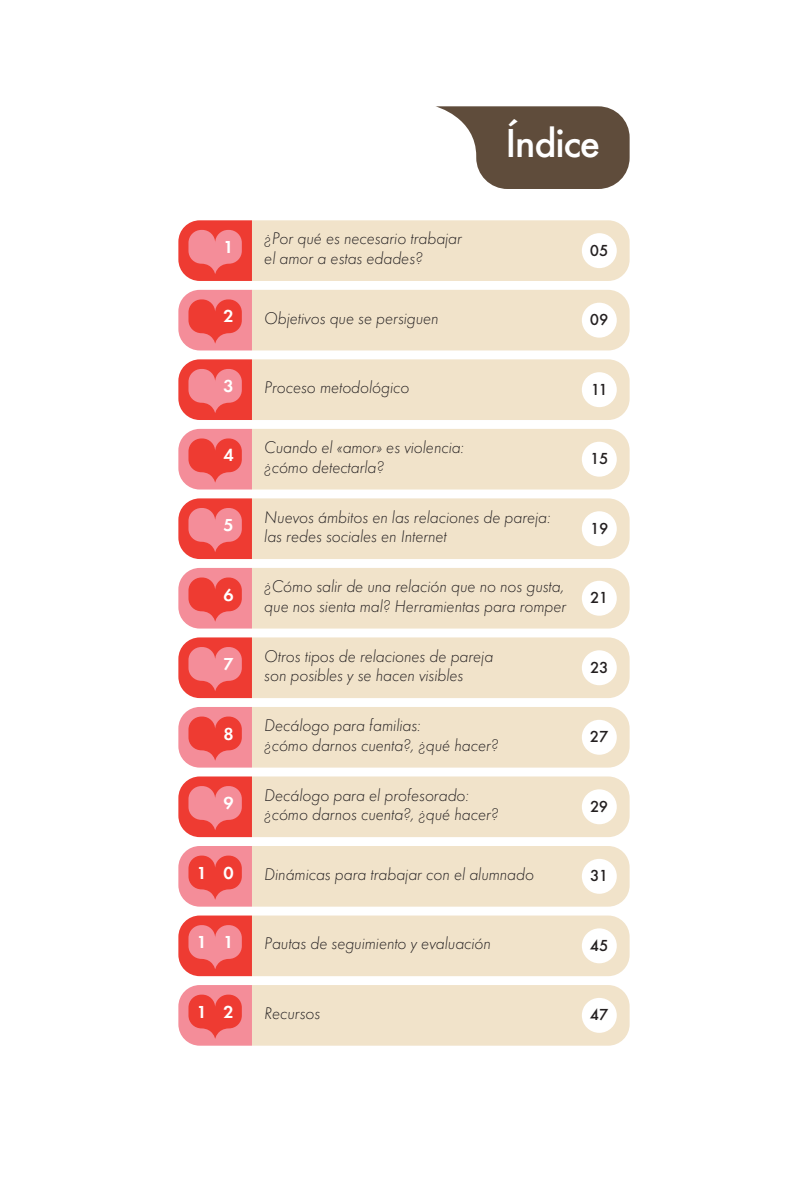
<style>
.page{position:relative;width:808px;height:1191px;background:#fff}
.page>*{position:absolute;margin:0;border:0;box-sizing:border-box;transform-origin:0 0}
.t1{font:500 42px "Futura T";letter-spacing:-.03em;color:#fff}
.t2{font:600 18px "Futura T";color:#fff}
.t3{font:italic 300 17.55px/19.6px "Futura T";letter-spacing:-.01em;color:#231f20}
.t4{font:500 16.65px "Futura T";letter-spacing:-.03em;color:#231f20}
</style>
<div class="page">
<svg style="left:436px;top:106px;width:194px;height:83px"></svg>
<svg style="left:178px;top:985px;width:452px;height:60px;background:#f1d0bc"></svg>
<div style="left:582px;top:998px;width:35px;height:34px;background:#fff;border-radius:50%"></div>
<svg style="left:178px;top:915px;width:452px;height:61px;background:#f1cdb9"></svg>
<div style="left:582px;top:928px;width:35px;height:35px;background:#fff;border-radius:50%"></div>
<svg style="left:178px;top:846px;width:452px;height:60px;background:#f1d0bc"></svg>
<div style="left:582px;top:859px;width:35px;height:34px;background:#fff;border-radius:50%"></div>
<svg style="left:178px;top:776px;width:452px;height:61px;background:#f1cdb9"></svg>
<div style="left:582px;top:789px;width:35px;height:35px;background:#fff;border-radius:50%"></div>
<svg style="left:178px;top:707px;width:452px;height:60px;background:#f1d0bc"></svg>
<div style="left:582px;top:720px;width:35px;height:34px;background:#fff;border-radius:50%"></div>
<svg style="left:178px;top:637px;width:452px;height:61px;background:#f1cdb9"></svg>
<div style="left:582px;top:650px;width:35px;height:35px;background:#fff;border-radius:50%"></div>
<svg style="left:178px;top:568px;width:452px;height:60px;background:#f1d0bc"></svg>
<div style="left:582px;top:581px;width:35px;height:34px;background:#fff;border-radius:50%"></div>
<svg style="left:178px;top:498px;width:452px;height:61px;background:#f1cdb9"></svg>
<div style="left:582px;top:511px;width:35px;height:35px;background:#fff;border-radius:50%"></div>
<svg style="left:178px;top:429px;width:452px;height:60px;background:#f1d0bc"></svg>
<div style="left:582px;top:442px;width:35px;height:35px;background:#fff;border-radius:50%"></div>
<svg style="left:178px;top:359px;width:452px;height:61px;background:#f1cdb9"></svg>
<div style="left:582px;top:372px;width:35px;height:35px;background:#fff;border-radius:50%"></div>
<svg style="left:178px;top:290px;width:452px;height:60px;background:#f1d0bc"></svg>
<div style="left:582px;top:303px;width:35px;height:35px;background:#fff;border-radius:50%"></div>
<svg style="left:178px;top:220px;width:452px;height:61px;background:#f1cdb9"></svg>
<div style="left:582px;top:233px;width:35px;height:35px;background:#fff;border-radius:50%"></div>
<p class="t2" style="left:223px;top:239px;width:12px">1</p>
<p class="t3" style="left:264px;top:230px;width:199px">¿Por qué es necesario trabajar el amor a estas edades?</p>
<h1 class="t1" style="left:506px;top:126px;width:96px">Índice</h1>
<p class="t4" style="left:590px;top:243px;width:20px">05</p>
<p class="t2" style="left:223px;top:309px;width:12px">2</p>
<p class="t3" style="left:264px;top:309px;width:176px">Objetivos que se persiguen</p>
<p class="t4" style="left:590px;top:313px;width:20px">09</p>
<p class="t2" style="left:223px;top:378px;width:12px">3</p>
<p class="t3" style="left:264px;top:379px;width:147px">Proceso metodológico</p>
<p class="t4" style="left:591px;top:382px;width:19px">11</p>
<p class="t2" style="left:223px;top:448px;width:12px">4</p>
<p class="t3" style="left:264px;top:439px;width:201px">Cuando el «amor» es violencia: ¿cómo detectarla?</p>
<p class="t2" style="left:223px;top:517px;width:12px">5</p>
<p class="t3" style="left:264px;top:508px;width:288px">Nuevos ámbitos en las relaciones de pareja: las redes sociales en Internet</p>
<p class="t2" style="left:223px;top:587px;width:12px">6</p>
<p class="t3" style="left:264px;top:578px;width:304px">¿Cómo salir de una relación que no nos gusta, que nos sienta mal? Herramientas para romper</p>
<p class="t2" style="left:223px;top:656px;width:12px">7</p>
<p class="t3" style="left:264px;top:647px;width:231px">Otros tipos de relaciones de pareja son posibles y se hacen visibles</p>
<p class="t2" style="left:223px;top:726px;width:12px">8</p>
<p class="t3" style="left:264px;top:717px;width:236px">Decálogo para familias:<br>¿cómo darnos cuenta?, ¿qué hacer?</p>
<p class="t2" style="left:223px;top:795px;width:12px">9</p>
<p class="t3" style="left:264px;top:786px;width:236px">Decálogo para el profesorado: ¿cómo darnos cuenta?, ¿qué hacer?</p>
<p class="t4" style="left:590px;top:452px;width:20px">15</p>
<p class="t4" style="left:590px;top:521px;width:20px">19</p>
<p class="t4" style="left:590px;top:591px;width:19px">21</p>
<p class="t4" style="left:590px;top:660px;width:20px">23</p>
<p class="t4" style="left:590px;top:730px;width:20px">27</p>
<p class="t4" style="left:590px;top:799px;width:19px">29</p>
<p class="t2" style="left:197px;top:865px;width:38px">1 0</p>
<p class="t3" style="left:264px;top:865px;width:271px">Dinámicas para trabajar con el alumnado</p>
<p class="t4" style="left:590px;top:869px;width:19px">31</p>
<p class="t2" style="left:197px;top:934px;width:38px">1 1</p>
<p class="t3" style="left:264px;top:935px;width:228px">Pautas de seguimiento y evaluación</p>
<p class="t4" style="left:590px;top:938px;width:20px">45</p>
<p class="t2" style="left:197px;top:1004px;width:38px">1 2</p>
<p class="t3" style="left:264px;top:1004px;width:58px">Recursos</p>
<p class="t4" style="left:590px;top:1008px;width:20px">47</p>
</div>
